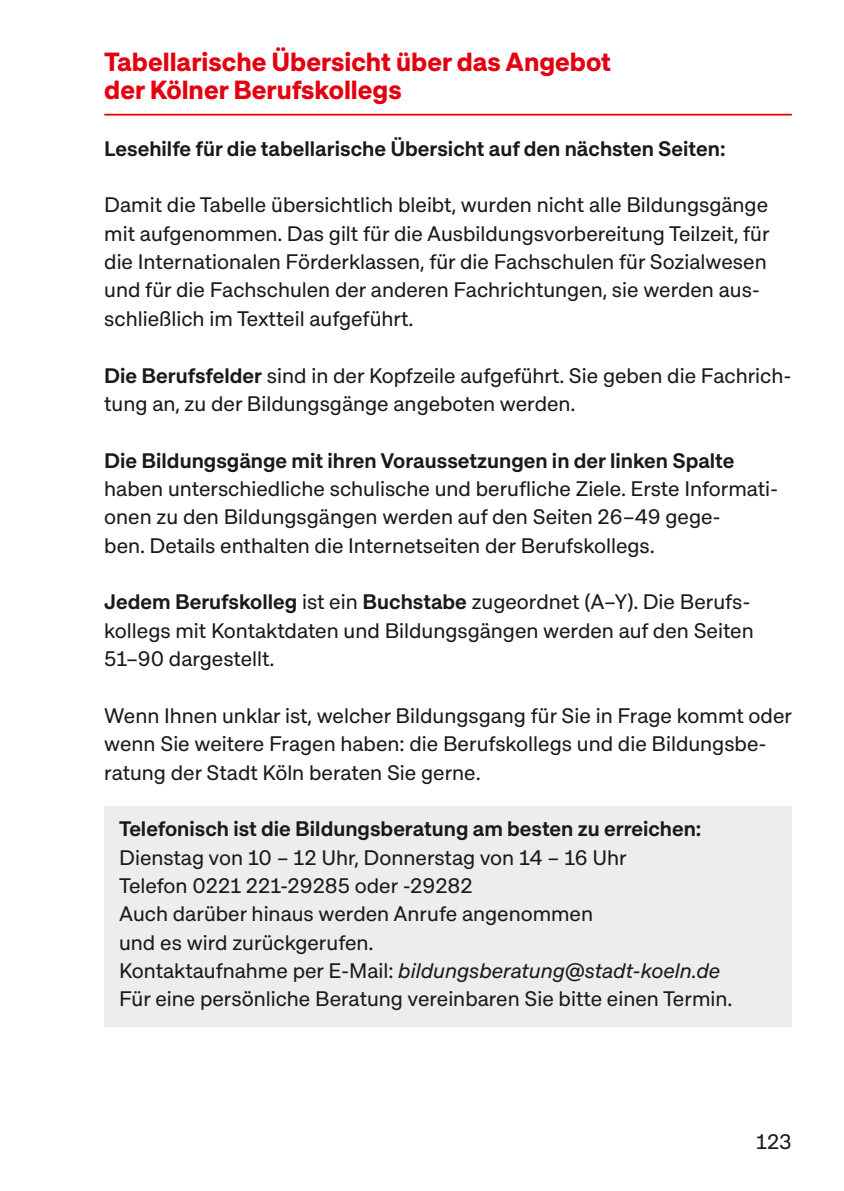
<style>
.page{position:relative;width:844px;height:1191px;background:#fff}
.page>*{position:absolute;margin:0;border:0;box-sizing:border-box;transform-origin:0 0}
.Überschrift_2_Ebene{font:700 26.25px/28.3px "Approach Koeln";color:#e3000f}
.Fließtext{font:21px/28.3px "Approach Koeln";color:#1a1a18}
.Kontaktdaten{font:21px/28.3px "Approach Koeln";color:#1a1a18}
.Fließtext-2{font:600 21px "Approach Koeln";color:#1a1a18}
.Kontaktdaten-2{font:italic 21px "Approach Koeln";color:#1a1a18}
.Kontaktdaten-3{font:600 21px "Approach Koeln";color:#1a1a18}
.s1{font-weight:600}
.s2{font-style:normal}
</style>
<div class="page">
<hr style="left:104px;top:114px;width:687px;height:1px;background:#e3000f">
<div style="left:104px;top:805px;width:687px;height:51px;background:#ededed"></div>
<div style="left:104px;top:834px;width:687px;height:50px;background:#ededed"></div>
<div style="left:104px;top:862px;width:687px;height:51px;background:#ededed"></div>
<div style="left:104px;top:890px;width:687px;height:79px;background:#ededed"></div>
<div style="left:104px;top:947px;width:687px;height:51px;background:#ededed"></div>
<div style="left:104px;top:975px;width:687px;height:51px;background:#ededed"></div>
<h2 class="Überschrift_2_Ebene" style="left:104px;top:47px;width:508px">Tabellarische Übersicht über das Angebot der Kölner Berufskollegs</h2>
<p class="Fließtext-2" style="left:104px;top:135px;width:622px">Lesehilfe für die tabellarische Übersicht auf den nächsten Seiten:</p>
<p class="Fließtext" style="left:104px;top:190px;width:666px">Damit die Tabelle übersichtlich bleibt, wurden nicht alle Bildungsgänge mit aufgenommen. Das gilt für die Ausbildungsvorbereitung Teilzeit, für die Internationalen Förderklassen, für die Fachschulen für Sozialwesen und für die Fachschulen der anderen Fachrichtungen, sie werden aus&shy;schließlich im Textteil aufgeführt.</p>
<p class="Fließtext" style="left:104px;top:360px;width:688px"><span class="s1">Die Berufsfelder</span> sind in der Kopfzeile aufgeführt. Sie geben die Fachrich&shy;tung an, zu der Bildungsgänge angeboten werden.</p>
<p class="Fließtext" style="left:104px;top:445px;width:675px"><span class="s1">Die Bildungsgänge mit ihren Voraussetzungen in der linken Spalte </span>haben unterschiedliche schulische und berufliche Ziele. Erste Informati&shy;onen zu den Bildungsgängen werden auf den Seiten 26–49 gege-<br>ben. Details enthalten die Internetseiten der Berufskollegs.</p>
<p class="Fließtext" style="left:104px;top:587px;width:650px"><span class="s1">Jedem Berufskolleg</span> ist ein <span class="s1">Buchstabe</span> zugeordnet (A–Y). Die Berufs&shy;kollegs mit Kontaktdaten und Bildungsgängen werden auf den Seiten<br>51–90 dargestellt.</p>
<p class="Fließtext" style="left:104px;top:700px;width:689px">Wenn Ihnen unklar ist, welcher Bildungsgang für Sie in Frage kommt oder wenn Sie weitere Fragen haben: die Berufskollegs und die Bildungsbe&shy;ratung der Stadt Köln beraten Sie gerne.</p>
<p class="Kontaktdaten-3" style="left:119px;top:815px;width:583px">Telefonisch ist die Bildungsberatung am besten zu erreichen:</p>
<p class="Kontaktdaten" style="left:119px;top:842px;width:509px">Dienstag von 10 – 12 Uhr, Donnerstag von 14 – 16 Uhr</p>
<p class="Kontaktdaten" style="left:119px;top:870px;width:355px">Telefon 0221 221-29285 oder -29282</p>
<p class="Kontaktdaten" style="left:119px;top:899px;width:475px">Auch darüber hinaus werden Anrufe angenommen und es wird zurückgerufen.</p>
<p class="Kontaktdaten-2" style="left:119px;top:957px;width:602px"><span class="s2">Kontaktaufnahme per E-Mail:</span> bildungsberatung@stadt-koeln.de</p>
<p class="Kontaktdaten" style="left:119px;top:984px;width:614px">Für eine persönliche Beratung vereinbaren Sie bitte einen Termin.</p>
<p class="Fließtext" style="left:756px;top:1126px;width:37px">123</p>
</div>
